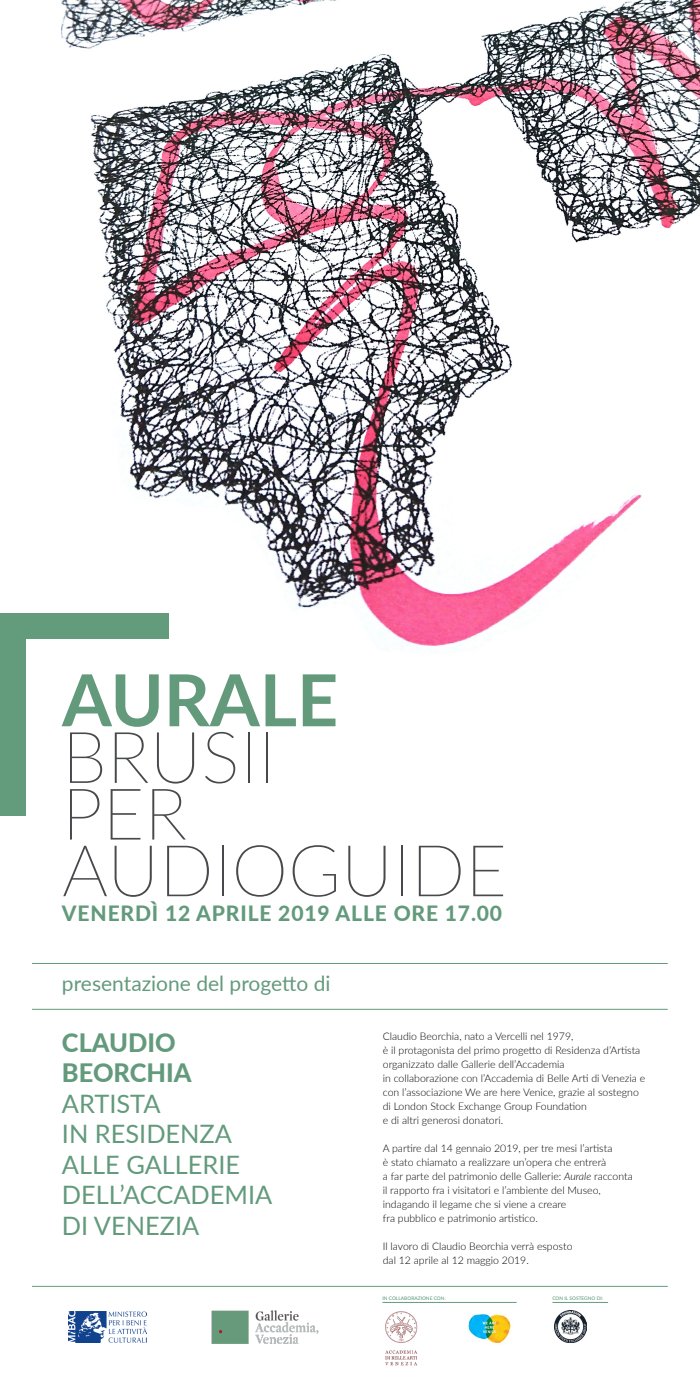
<style>
.page{position:relative;width:700px;height:1400px;background:#fff}
.page>*{position:absolute;margin:0;border:0;box-sizing:border-box;transform-origin:0 0}
.t1{font:100 71.75px "Lato";color:#47494c}
.t2{font:700 71.75px "Lato";color:#639a7c}
.t3{font:25.38px/30.4px "Lato";color:#639a7c}
.t4{font:800 25.38px "Lato";color:#639a7c}
.t5{font:800 21.09px "Lato";letter-spacing:.04em;color:#639a7c}
.t6{font:21px "Lato";color:#639a7c}
.t7{font:300 10.5px/14px "Lato";color:#000}
.t8{font:500 4.9px "Lato";color:#639b7d}
.s1{font-style:italic}
</style>
<div class="page">
<img style="left:62px;top:0;width:638px;height:653px">
<hr style="left:32px;top:1286px;width:636px;height:1px;background:#639b7d">
<hr style="left:32px;top:963px;width:636px;height:1px;background:#639b7d">
<hr style="left:32px;top:1009px;width:636px;height:1px;background:#639b7d">
<hr style="left:552px;top:1302px;width:56px;height:1px;background:#639b7d">
<hr style="left:382px;top:1302px;width:135px;height:1px;background:#639b7d">
<img style="left:385px;top:1311px;width:33px;height:55px">
<img style="left:555px;top:1311px;width:31px;height:31px">
<img style="left:468px;top:1314px;width:43px;height:30px">
<img style="left:68px;top:1311px;width:79px;height:31px">
<img style="left:211px;top:1311px;width:107px;height:32px">
<div style="left:0;top:613px;width:169px;height:26px;background:#639b7d"></div>
<div style="left:0;top:613px;width:26px;height:203px;background:#639b7d"></div>
<p class="t2" style="left:62px;top:647px;width:278px">AURALE</p>
<p class="t1" style="left:62px;top:708px;width:215px">BRUSII</p>
<p class="t1" style="left:62px;top:765px;width:127px">PER</p>
<p class="t1" style="left:62px;top:821px;width:446px">AUDIOGUIDE</p>
<p class="t5" style="left:62px;top:897px;width:442px">VENERDÌ 12 APRILE 2019 ALLE ORE 17.00</p>
<p class="t6" style="left:62px;top:968px;width:270px">presentazione del progetto di</p>
<p class="t4" style="left:62px;top:1024px;width:115px">CLAUDIO</p>
<p class="t4" style="left:62px;top:1054px;width:131px">BEORCHIA</p>
<p class="t3" style="left:62px;top:1087px;width:100px">ARTISTA</p>
<p class="t3" style="left:62px;top:1118px;width:172px">IN RESIDENZA</p>
<p class="t3" style="left:62px;top:1148px;width:212px">ALLE GALLERIE<br>DELL’ACCADEMIA</p>
<p class="t3" style="left:62px;top:1209px;width:139px">DI VENEZIA</p>
<p class="t7" style="left:383px;top:1029px;width:192px">Claudio Beorchia, nato a Vercelli nel 1979,</p>
<p class="t7" style="left:383px;top:1043px;width:259px">è il protagonista del primo progetto di Residenza d’Artista organizzato dalle Gallerie dell’Accademia</p>
<p class="t7" style="left:383px;top:1071px;width:264px">in collaborazione con l’Accademia di Belle Arti di Venezia e con l’associazione We are here Venice, grazie al sostegno di London Stock Exchange Group Foundation</p>
<p class="t7" style="left:383px;top:1113px;width:122px">e di altri generosi donatori.</p>
<p class="t7" style="left:383px;top:1141px;width:231px">A partire dal 14 gennaio 2019, per tre mesi l’artista</p>
<p class="t7" style="left:383px;top:1155px;width:225px">è stato chiamato a realizzare un’opera che entrerà</p>
<p class="t7" style="left:383px;top:1169px;width:251px">a far parte del patrimonio delle Gallerie: <span class="s1">Aurale</span> racconta</p>
<p class="t7" style="left:383px;top:1183px;width:220px">il rapporto fra i visitatori e l’ambiente del Museo, indagando il legame che si viene a creare</p>
<p class="t7" style="left:383px;top:1211px;width:157px">fra pubblico e patrimonio artistico.</p>
<p class="t7" style="left:383px;top:1239px;width:191px">Il lavoro di Claudio Beorchia verrà esposto</p>
<p class="t7" style="left:383px;top:1253px;width:147px">dal 12 aprile al 12 maggio 2019.</p>
<p class="t8" style="left:382px;top:1295px;width:65px">IN COLLABORAZIONE CON:</p>
<p class="t8" style="left:552px;top:1295px;width:52px">CON IL SOSTEGNO DI:</p>
</div>
